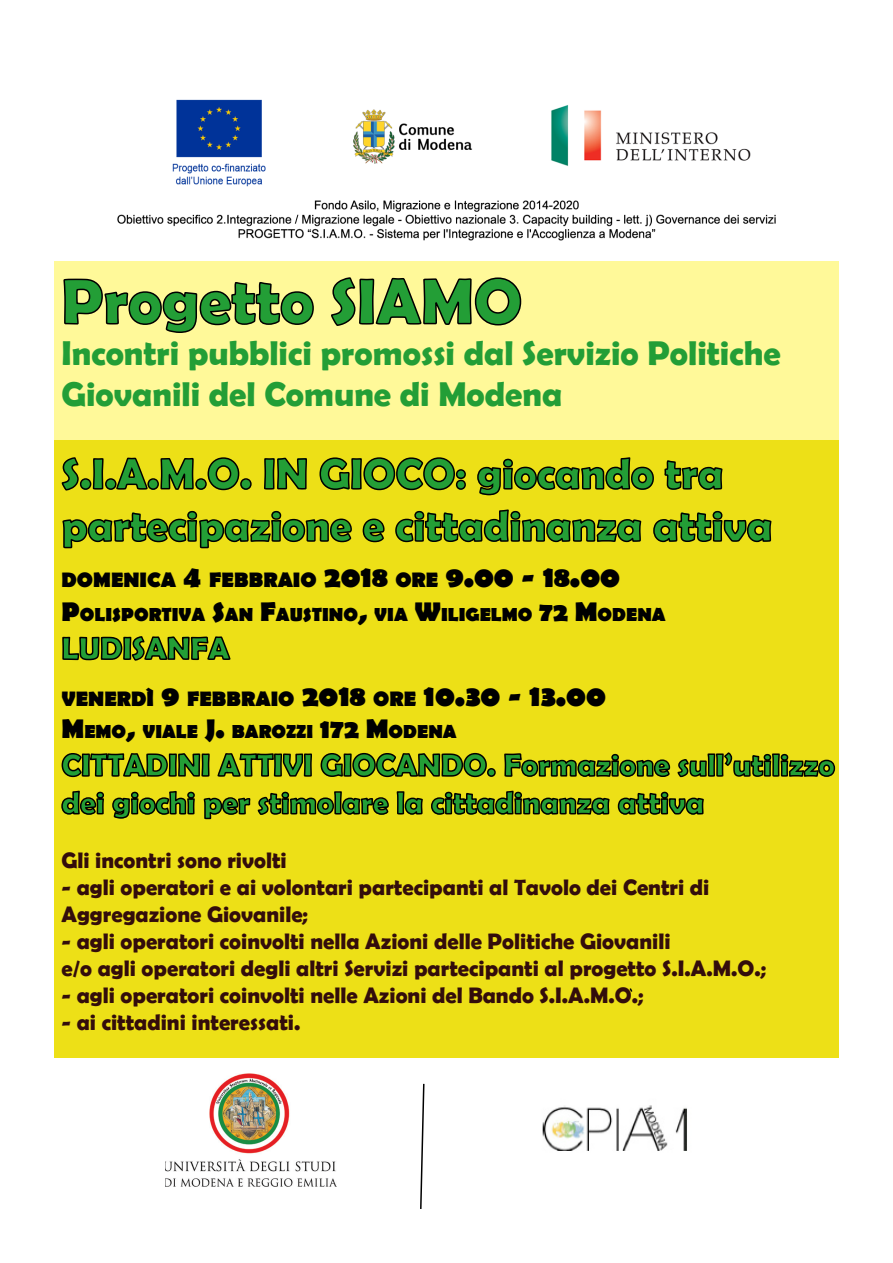
<style>
.page{position:relative;width:893px;height:1263px;background:#fff}
.page>*{position:absolute;margin:0;border:0;box-sizing:border-box;transform-origin:0 0}
.t1{font:700 64.5px "Berlin Sans FB Demi";color:#239e36}
.t2{font:700 43.5px "Berlin Sans FB Demi";color:#239e36}
.t3{font:700 34.5px/41.4px "Berlin Sans FB Demi";color:#239e36}
.t4{font:700 31.5px/37.8px "Berlin Sans FB Demi";color:#239e36}
.t5{font:700 22.5px "Berlin Sans FB Demi";color:#330d0b}
.t6{font:700 21px "Berlin Sans FB";color:#000}
.t7{font:700 18.9px "Berlin Sans FB";color:#000}
.s1{font-size:30px}
.s2{font-size:27px}
</style>
<div class="page">
<div style="left:54px;top:439px;width:785px;height:619px;background:#ede017"></div>
<svg style="left:61px;top:439px;width:192px;height:52px"></svg>
<svg style="left:264px;top:457px;width:43px;height:33px"></svg>
<svg style="left:319px;top:457px;width:147px;height:34px"></svg>
<svg style="left:477px;top:457px;width:177px;height:39px"></svg>
<svg style="left:664px;top:460px;width:59px;height:30px"></svg>
<svg style="left:62px;top:510px;width:290px;height:39px"></svg>
<svg style="left:362px;top:518px;width:23px;height:25px"></svg>
<svg style="left:395px;top:509px;width:247px;height:34px"></svg>
<svg style="left:653px;top:510px;width:119px;height:33px"></svg>
<svg style="left:62px;top:636px;width:169px;height:25px"></svg>
<svg style="left:61px;top:752px;width:775px;height:68px"></svg>
<div style="left:54px;top:261px;width:785px;height:178px;background:#fff999"></div>
<svg style="left:63px;top:278px;width:251px;height:55px"></svg>
<svg style="left:331px;top:277px;width:191px;height:49px"></svg>
<svg style="left:420px;top:1083px;width:5px;height:126px"></svg>
<svg style="left:629px;top:988px;width:4px;height:4px"></svg>
<img style="left:165px;top:1073px;width:171px;height:113px">
<img style="left:542px;top:1105px;width:145px;height:46px">
<img style="left:117px;top:99px;width:659px;height:142px">
<p class="t1" style="left:62px;top:264px;width:462px">Progetto SIAMO</p>
<p class="t3" style="left:62px;top:332px;width:721px">Incontri pubblici promossi dal Servizio Politiche<br>Giovanili del Comune di Modena</p>
<p class="t2" style="left:62px;top:448px;width:663px">S.I.A.M.O. IN GIOCO: giocando tra</p>
<p class="t2" style="left:62px;top:501px;width:712px">partecipazione e cittadinanza attiva</p>
<p class="t6" style="left:62px;top:568px;width:560px">DOMENICA <span class="s1">4</span> FEBBRAIO <span class="s1">2018</span> ORE <span class="s1">9.00 - 18.00</span></p>
<p class="t7" style="left:62px;top:604px;width:606px"><span class="s2">P</span>OLISPORTIVA <span class="s2">S</span>AN <span class="s2">F</span>AUSTINO<span class="s2">,</span> VIA <span class="s2">W</span>ILIGELMO <span class="s2">72 M</span>ODENA</p>
<p class="t4" style="left:62px;top:629px;width:170px">LUDISANFA</p>
<p class="t6" style="left:62px;top:686px;width:546px">VENERDÌ <span class="s1">9</span> FEBBRAIO <span class="s1">2018</span> ORE <span class="s1">10.30 - 13.00</span></p>
<p class="t7" style="left:62px;top:721px;width:397px"><span class="s2">M</span>EMO<span class="s2">,</span> VIALE <span class="s2">J.</span> BAROZZI <span class="s2">172 M</span>ODENA</p>
<p class="t4" style="left:62px;top:746px;width:775px">CITTADINI ATTIVI GIOCANDO. Formazione sull’utilizzo dei giochi per stimolare la cittadinanza attiva</p>
<p class="t5" style="left:62px;top:847px;width:227px">Gli incontri sono rivolti</p>
<p class="t5" style="left:62px;top:874px;width:649px">- agli operatori e ai volontari partecipanti al Tavolo dei Centri di</p>
<p class="t5" style="left:62px;top:901px;width:248px">Aggregazione Giovanile;</p>
<p class="t5" style="left:62px;top:928px;width:611px">- agli operatori coinvolti nella Azioni delle Politiche Giovanili</p>
<p class="t5" style="left:62px;top:955px;width:706px">e/o agli operatori degli altri Servizi partecipanti al progetto S.I.A.M.O.;</p>
<p class="t5" style="left:62px;top:982px;width:584px">- agli operatori coinvolti nelle Azioni del Bando S.I.A.M.O.;</p>
<p class="t5" style="left:62px;top:1009px;width:240px">- ai cittadini interessati.</p>
</div>
